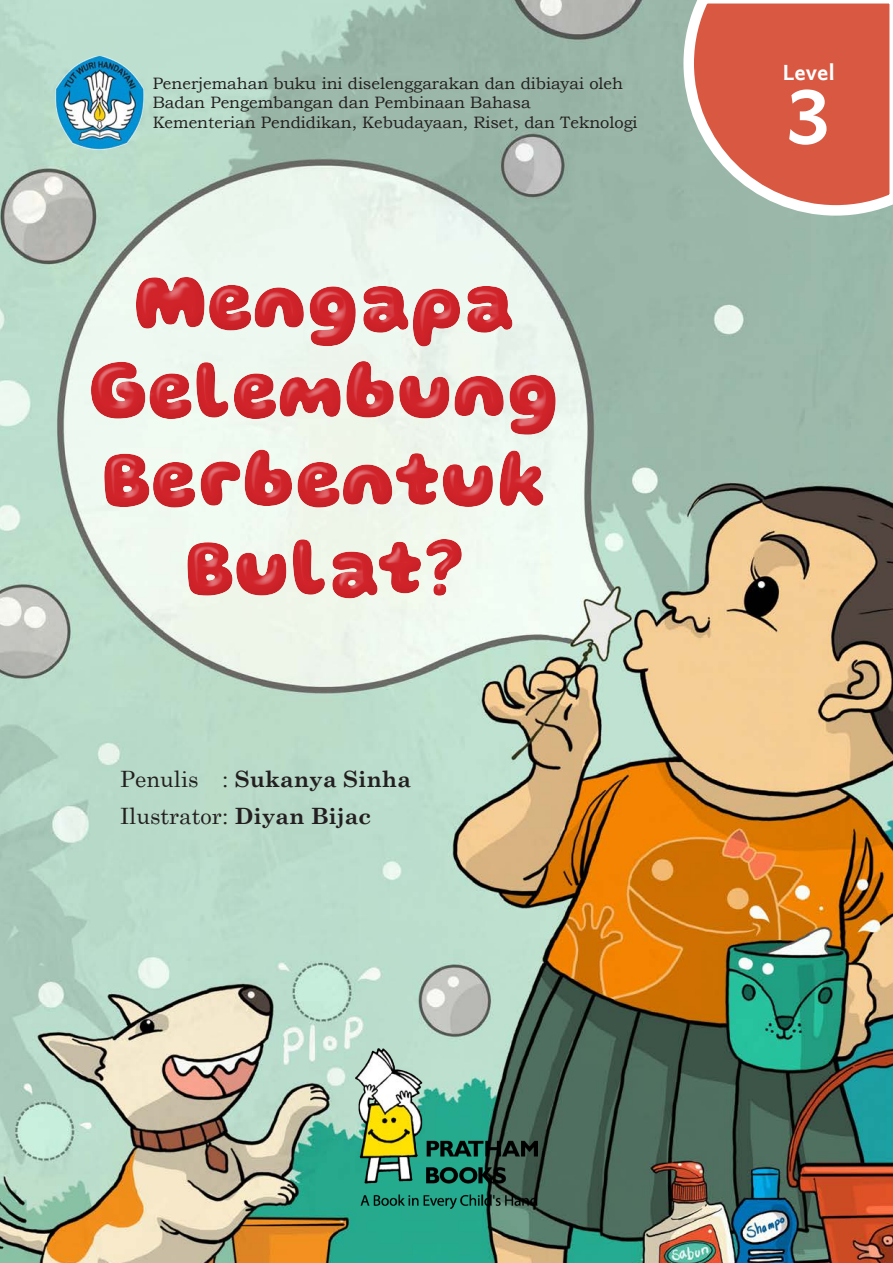
<style>
.page{position:relative;width:893px;height:1263px;background:#fff}
.page>*{position:absolute;margin:0;border:0;box-sizing:border-box;transform-origin:0 0}
.t1{font:900 84px/88.5px "Gluten";letter-spacing:.02em;color:#d1232a;text-align:center;scale:.84 1}
.t2{font:700 75px "Andika New Basic";color:#fff}
.t3{font:22.5px "Century Schoolbook";color:#231f20}
.t4{font:700 22.5px "Century Schoolbook";color:#231f20}
.t5{font:700 21px "Andika New Basic";color:#fff}
.t6{font:16.5px/19.8px "Bookman Old Style";color:#231f20}
.s1{font-weight:400}
.s2{font-weight:700}
</style>
<div class="page">
<img style="left:0;top:0;width:893px;height:1263px">
<img style="left:56px;top:56px;width:92px;height:93px">
<img style="left:355px;top:1048px;width:183px;height:161px">
<div style="left:80px;top:266px;width:480px;height:333px;background:#fff;opacity:.36"></div>
<div style="left:85px;top:272px;width:481px;height:337px;background:#eef8ef"></div>
<svg style="left:678px;top:0;width:215px;height:221px;background:#d27967"></svg>
<p class="t6" style="left:153px;top:73px;width:486px">Penerjemahan buku ini diselenggarakan dan dibiayai oleh<br>Badan Pengembangan dan Pembinaan Bahasa<br>Kementerian Pendidikan, Kebudayaan, Riset, dan Teknologi</p>
<h1 class="t1" style="left:89px;top:250px;width:561px">Mengapa<br>Gelembung<br>Berbentuk<br>Bulat?</h1>
<p class="t4" style="left:120px;top:765px;width:292px"><span class="s1">Penulis :</span> Sukanya Sinha</p>
<p class="t3" style="left:120px;top:797px;width:252px">Ilustrator: <span class="s2">Diyan Bijac</span></p>
<p class="t5" style="left:783px;top:53px;width:54px">Level</p>
<h2 class="t2" style="left:785px;top:48px;width:45px">3</h2>
</div>
